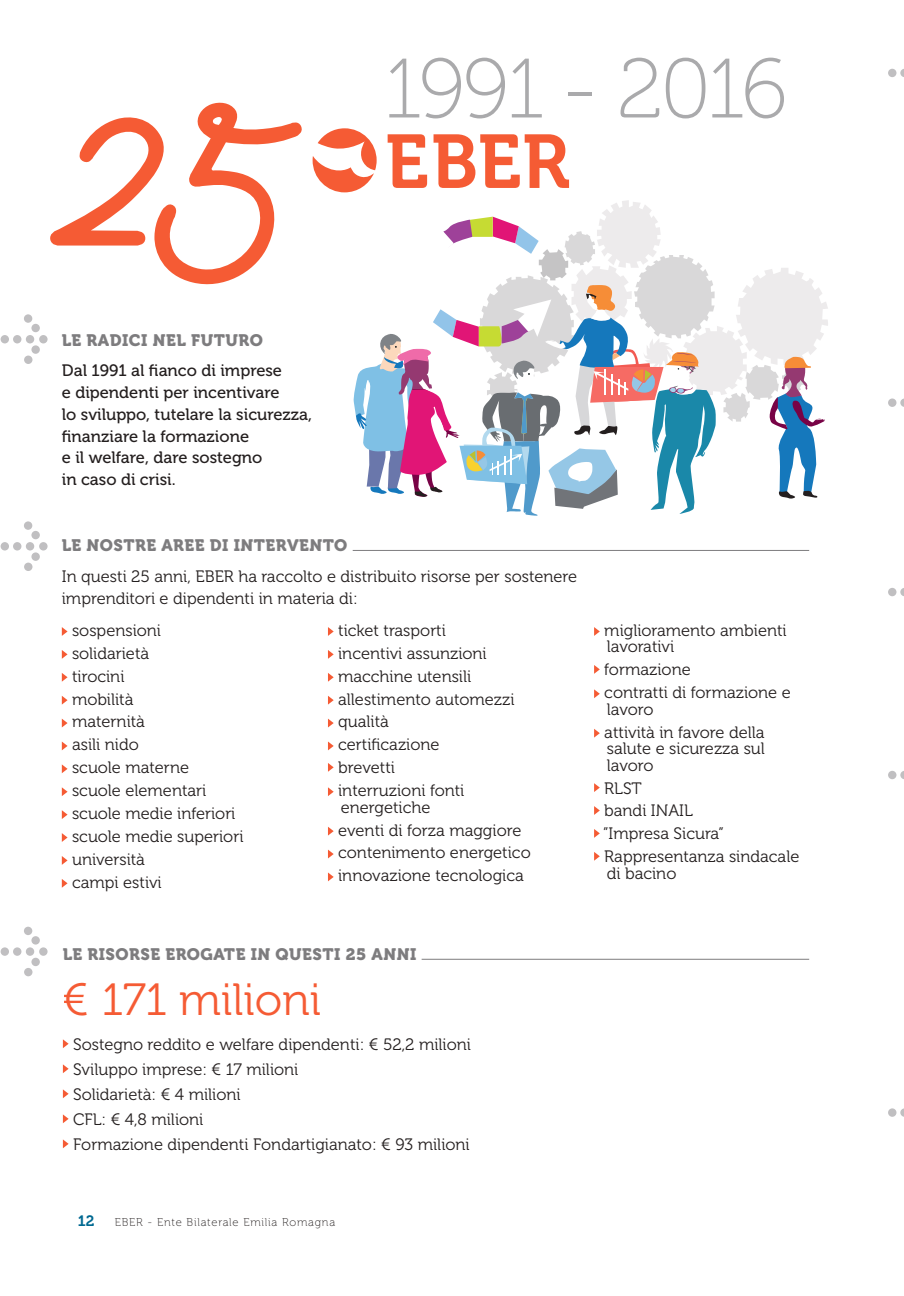
<style>
.page{position:relative;width:904px;height:1296px;background:#fff}
.page>*{position:absolute;margin:0;border:0;box-sizing:border-box;transform-origin:0 0}
.t1{font:84px "Museo 100";letter-spacing:-.04em;color:#aaaaac}
.t2{font:45px "Museo 300";color:#f55b34}
.t3{font:16.5px/23px "Museo 300";color:#241f1f}
.t4{font:16.5px/21.9px "Museo 500";color:#241f1f}
.t5{font:16.5px "Museo 900";letter-spacing:.03em;color:#7d7c7e}
.t6{font:15px "Museo 700";color:#006991}
.t7{font:11.25px "Museo 100";letter-spacing:.07em;color:#241f1f}
</style>
<div class="page">
<svg style="left:900px;top:588px;width:4px;height:8px"></svg>
<div style="left:888px;top:587px;width:8px;height:9px;background:#c0bfc1;border-radius:50%"></div>
<svg style="left:353px;top:200px;width:475px;height:316px"></svg>
<svg style="left:62px;top:627px;width:6px;height:8px"></svg>
<svg style="left:62px;top:650px;width:6px;height:8px"></svg>
<svg style="left:62px;top:673px;width:6px;height:8px"></svg>
<svg style="left:62px;top:696px;width:6px;height:8px"></svg>
<svg style="left:62px;top:719px;width:6px;height:8px"></svg>
<svg style="left:62px;top:741px;width:6px;height:9px"></svg>
<svg style="left:62px;top:764px;width:6px;height:9px"></svg>
<svg style="left:62px;top:787px;width:6px;height:9px"></svg>
<svg style="left:62px;top:810px;width:6px;height:8px"></svg>
<svg style="left:62px;top:833px;width:6px;height:8px"></svg>
<svg style="left:62px;top:856px;width:6px;height:8px"></svg>
<svg style="left:62px;top:879px;width:6px;height:8px"></svg>
<svg style="left:328px;top:627px;width:6px;height:8px"></svg>
<svg style="left:328px;top:650px;width:6px;height:8px"></svg>
<svg style="left:328px;top:673px;width:6px;height:8px"></svg>
<svg style="left:328px;top:696px;width:6px;height:8px"></svg>
<svg style="left:328px;top:718px;width:6px;height:9px"></svg>
<svg style="left:328px;top:741px;width:6px;height:9px"></svg>
<svg style="left:328px;top:763px;width:6px;height:8px"></svg>
<svg style="left:328px;top:787px;width:6px;height:9px"></svg>
<svg style="left:328px;top:827px;width:6px;height:8px"></svg>
<svg style="left:328px;top:849px;width:6px;height:9px"></svg>
<svg style="left:328px;top:872px;width:6px;height:9px"></svg>
<svg style="left:594px;top:627px;width:6px;height:8px"></svg>
<svg style="left:594px;top:665px;width:6px;height:8px"></svg>
<svg style="left:594px;top:689px;width:6px;height:9px"></svg>
<svg style="left:594px;top:729px;width:6px;height:8px"></svg>
<svg style="left:594px;top:783px;width:6px;height:8px"></svg>
<svg style="left:594px;top:806px;width:6px;height:8px"></svg>
<svg style="left:594px;top:829px;width:6px;height:8px"></svg>
<svg style="left:594px;top:852px;width:6px;height:8px"></svg>
<hr style="left:353px;top:550px;width:456px;height:1px;background:#7d7c7e">
<hr style="left:422px;top:958px;width:387px;height:1px;background:#7d7c7e">
<svg style="left:63px;top:1039px;width:6px;height:8px"></svg>
<svg style="left:63px;top:1064px;width:6px;height:8px"></svg>
<svg style="left:63px;top:1089px;width:6px;height:8px"></svg>
<svg style="left:63px;top:1114px;width:6px;height:8px"></svg>
<svg style="left:63px;top:1139px;width:6px;height:8px"></svg>
<svg style="left:900px;top:1108px;width:4px;height:8px"></svg>
<div style="left:888px;top:1108px;width:8px;height:8px;background:#c0bfc1;border-radius:50%"></div>
<svg style="left:900px;top:69px;width:4px;height:8px"></svg>
<div style="left:888px;top:69px;width:8px;height:8px;background:#c0bfc1;border-radius:50%"></div>
<div style="left:1px;top:542px;width:8px;height:8px;background:#c0bfc1;border-radius:50%"></div>
<div style="left:13px;top:542px;width:8px;height:8px;background:#c0bfc1;border-radius:50%"></div>
<div style="left:26px;top:542px;width:8px;height:8px;background:#c0bfc1;border-radius:50%"></div>
<div style="left:39px;top:542px;width:9px;height:8px;background:#c0bfc1;border-radius:50%"></div>
<div style="left:31px;top:531px;width:9px;height:8px;background:#c0bfc1;border-radius:50%"></div>
<div style="left:31px;top:552px;width:9px;height:8px;background:#c0bfc1;border-radius:50%"></div>
<div style="left:24px;top:521px;width:8px;height:8px;background:#c0bfc1;border-radius:50%"></div>
<div style="left:24px;top:562px;width:8px;height:9px;background:#c0bfc1;border-radius:50%"></div>
<svg style="left:900px;top:398px;width:4px;height:9px"></svg>
<div style="left:888px;top:398px;width:8px;height:9px;background:#c0bfc1;border-radius:50%"></div>
<svg style="left:900px;top:771px;width:4px;height:8px"></svg>
<div style="left:888px;top:770px;width:8px;height:9px;background:#c0bfc1;border-radius:50%"></div>
<div style="left:1px;top:335px;width:8px;height:8px;background:#c0bfc1;border-radius:50%"></div>
<div style="left:13px;top:335px;width:8px;height:8px;background:#c0bfc1;border-radius:50%"></div>
<div style="left:26px;top:335px;width:8px;height:8px;background:#c0bfc1;border-radius:50%"></div>
<div style="left:39px;top:335px;width:9px;height:8px;background:#c0bfc1;border-radius:50%"></div>
<div style="left:31px;top:324px;width:9px;height:8px;background:#c0bfc1;border-radius:50%"></div>
<div style="left:31px;top:345px;width:9px;height:9px;background:#c0bfc1;border-radius:50%"></div>
<div style="left:24px;top:314px;width:8px;height:9px;background:#c0bfc1;border-radius:50%"></div>
<div style="left:24px;top:355px;width:8px;height:9px;background:#c0bfc1;border-radius:50%"></div>
<div style="left:1px;top:947px;width:8px;height:8px;background:#c0bfc1;border-radius:50%"></div>
<div style="left:13px;top:947px;width:8px;height:8px;background:#c0bfc1;border-radius:50%"></div>
<div style="left:26px;top:947px;width:8px;height:8px;background:#c0bfc1;border-radius:50%"></div>
<div style="left:39px;top:947px;width:9px;height:8px;background:#c0bfc1;border-radius:50%"></div>
<div style="left:31px;top:936px;width:9px;height:8px;background:#c0bfc1;border-radius:50%"></div>
<div style="left:31px;top:957px;width:9px;height:8px;background:#c0bfc1;border-radius:50%"></div>
<div style="left:24px;top:926px;width:8px;height:8px;background:#c0bfc1;border-radius:50%"></div>
<div style="left:24px;top:967px;width:8px;height:9px;background:#c0bfc1;border-radius:50%"></div>
<svg style="left:50px;top:102px;width:252px;height:183px"></svg>
<svg style="left:313px;top:128px;width:64px;height:64px"></svg>
<svg style="left:388px;top:134px;width:39px;height:54px"></svg>
<svg style="left:433px;top:134px;width:136px;height:54px"></svg>
<h1 class="t1" style="left:384px;top:44px;width:405px">1991 - 2016</h1>
<p class="t5" style="left:62px;top:330px;width:203px">LE RADICI NEL FUTURO</p>
<p class="t4" style="left:62px;top:359px;width:252px">Dal 1991 al fianco di imprese<br>e dipendenti per incentivare<br>lo sviluppo, tutelare la sicurezza, finanziare la formazione<br>e il welfare, dare sostegno<br>in caso di crisi.</p>
<p class="t5" style="left:62px;top:535px;width:287px">LE NOSTRE AREE DI INTERVENTO</p>
<p class="t3" style="left:62px;top:565px;width:517px;line-height:22.5px">In questi 25 anni, EBER ha raccolto e distribuito risorse per sostenere imprenditori e dipendenti in materia di:</p>
<p class="t3" style="left:72px;top:619px;width:173px">sospensioni<br>solidarietà<br>tirocini<br>mobilità<br>maternità<br>asili nido<br>scuole materne<br>scuole elementari scuole medie inferiori scuole medie superiori università<br>campi estivi</p>
<p class="t3" style="left:338px;top:619px;width:178px">ticket trasporti<br>incentivi assunzioni macchine utensili allestimento automezzi qualità<br>certificazione<br>brevetti<br>interruzioni fonti</p>
<p class="t3" style="left:338px;top:795px;width:194px">energetiche<br>eventi di forza maggiore contenimento energetico innovazione tecnologica</p>
<p class="t5" style="left:63px;top:944px;width:355px">LE RISORSE EROGATE IN QUESTI 25 ANNI</p>
<h2 class="t2" style="left:63px;top:974px;width:260px">€ 171 milioni</h2>
<p class="t3" style="left:73px;top:1031px;width:399px;line-height:25px">Sostegno reddito e welfare dipendenti: € 52,2 milioni Sviluppo imprese: € 17 milioni<br>Solidarietà: € 4 milioni<br>CFL: € 4,8 milioni<br>Formazione dipendenti Fondartigianato: € 93 milioni</p>
<p class="t6" style="left:78px;top:1211px;width:18px">12</p>
<p class="t7" style="left:115px;top:1215px;width:222px">EBER - Ente Bilaterale Emilia Romagna</p>
<p class="t3" style="left:604px;top:622px;width:184px;line-height:16.5px">miglioramento ambienti lavorativi</p>
<p class="t3" style="left:604px;top:658px;width:188px">formazione<br>contratti di formazione e</p>
<p class="t3" style="left:604px;top:697px;width:162px">lavoro<br>attività in favore della</p>
<p class="t3" style="left:607px;top:740px;width:160px;line-height:16.5px">salute e sicurezza sul lavoro</p>
<p class="t3" style="left:603px;top:776px;width:198px">RLST<br>bandi INAIL<br>”Impresa Sicura”<br>Rappresentanza sindacale</p>
<p class="t3" style="left:607px;top:861px;width:71px">di bacino</p>
</div>
